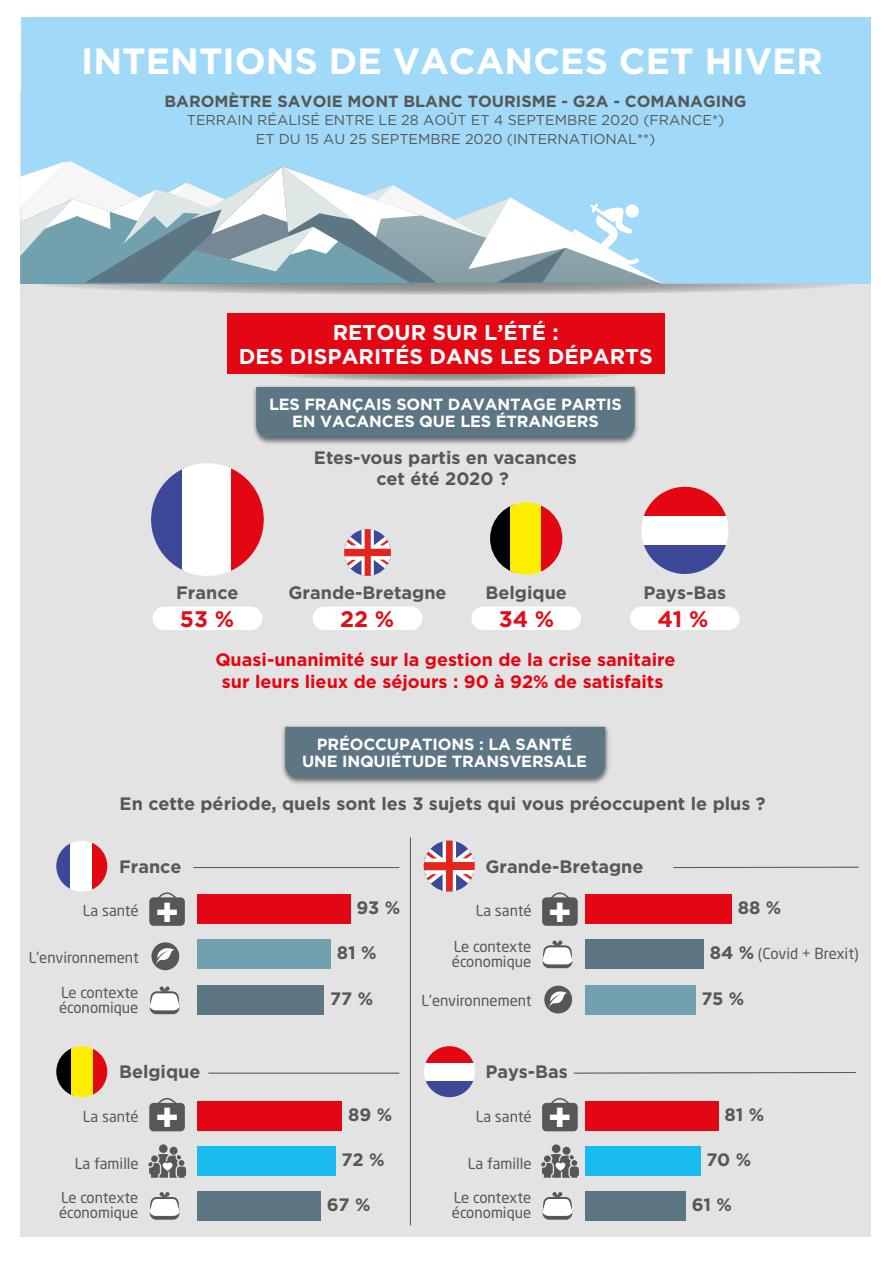
<style>
.page{position:relative;width:893px;height:1263px;background:#fff}
.page>*{position:absolute;margin:0;border:0;box-sizing:border-box;transform-origin:0 0}
.t1{font:700 38.85px "Gotham";color:#fff}
.t2{font:700 36.45px "Gotham";color:#fff}
.t3{font:700 22.5px "Gotham";color:#e20e18}
.t4{font:700 21.45px/24.3px "Gotham";color:#fff;text-align:center}
.t5{font:700 18px/21.6px "Gotham";color:#575756;text-align:center}
.t6{font:700 18px/21.6px "Gotham";color:#e30613;text-align:center}
.t7{font:700 18px "Gotham";color:#585857}
.t8{font:700 16.2px/17.1px "Gotham";letter-spacing:-.01em;color:#fff;text-align:center}
.t9{font:700 16.2px "Gotham";color:#575756}
.t10{font:15px/15px "Neo Sans";color:#575756}
.t11{font:14.25px/18.6px "Gotham";color:#575756;text-align:center}
</style>
<div class="page">
<div style="left:20px;top:92px;width:851px;height:1145px;background:#e3e3e3"></div>
<div style="left:21px;top:17px;width:849px;height:267px;background:#a1daf8"></div>
<div style="left:227px;top:313px;width:437px;height:61px;background:#e30613"></div>
<svg style="left:38px;top:284px;width:806px;height:11px"></svg>
<svg style="left:280px;top:374px;width:340px;height:7px"></svg>
<svg style="left:20px;top:161px;width:644px;height:123px"></svg>
<img style="left:253px;top:386px;width:385px;height:58px">
<div style="left:256px;top:387px;width:379px;height:51px;background:#5d7683"></div>
<img style="left:282px;top:726px;width:327px;height:58px">
<div style="left:285px;top:727px;width:320px;height:51px;background:#5d7683"></div>
<svg style="left:151px;top:469px;width:32px;height:102px;fill:#3d4898"></svg>
<div style="left:183px;top:463px;width:49px;height:113px;background:#fff"></div>
<svg style="left:231px;top:463px;width:33px;height:113px;fill:#e30613"></svg>
<div style="left:153px;top:606px;width:109px;height:24px;background:#fff;border-radius:12px"></div>
<div style="left:313px;top:606px;width:109px;height:24px;background:#fff;border-radius:12px"></div>
<svg style="left:344px;top:529px;width:47px;height:47px"></svg>
<div style="left:471px;top:606px;width:110px;height:24px;background:#fff;border-radius:12px"></div>
<svg style="left:490px;top:505px;width:21px;height:67px"></svg>
<div style="left:511px;top:502px;width:31px;height:73px;background:#ffed00"></div>
<svg style="left:542px;top:506px;width:20px;height:65px"></svg>
<div style="left:630px;top:606px;width:110px;height:24px;background:#fff;border-radius:12px"></div>
<svg style="left:644px;top:545px;width:82px;height:29px;fill:#3d4898"></svg>
<div style="left:641px;top:516px;width:87px;height:29px;background:#fff"></div>
<svg style="left:643px;top:487px;width:83px;height:29px;fill:#e30613"></svg>
<svg style="left:56px;top:843px;width:15px;height:46px"></svg>
<div style="left:71px;top:841px;width:22px;height:51px;background:#fff"></div>
<svg style="left:93px;top:843px;width:14px;height:46px"></svg>
<svg style="left:424px;top:841px;width:51px;height:51px"></svg>
<svg style="left:56px;top:1048px;width:15px;height:47px"></svg>
<div style="left:71px;top:1046px;width:22px;height:51px;background:#ffed00"></div>
<svg style="left:93px;top:1049px;width:14px;height:46px"></svg>
<svg style="left:425px;top:1080px;width:49px;height:17px"></svg>
<div style="left:424px;top:1063px;width:51px;height:17px;background:#fff"></div>
<svg style="left:425px;top:1046px;width:49px;height:17px"></svg>
<div style="left:197px;top:985px;width:127px;height:29px;background:#5d7683"></div>
<div style="left:197px;top:939px;width:133px;height:30px;background:#71a1ae"></div>
<div style="left:197px;top:894px;width:153px;height:30px;background:#e30613"></div>
<svg style="left:151px;top:942px;width:29px;height:28px"></svg>
<svg style="left:149px;top:987px;width:31px;height:27px"></svg>
<div style="left:149px;top:897px;width:36px;height:29px;background:#575756;border-radius:4px"></div>
<svg style="left:156px;top:892px;width:23px;height:6px"></svg>
<div style="left:585px;top:985px;width:110px;height:29px;background:#71a1ae"></div>
<div style="left:585px;top:939px;width:118px;height:30px;background:#5d7683"></div>
<div style="left:585px;top:894px;width:146px;height:30px;background:#e30613"></div>
<svg style="left:544px;top:985px;width:29px;height:28px"></svg>
<svg style="left:542px;top:941px;width:31px;height:27px"></svg>
<div style="left:542px;top:897px;width:36px;height:29px;background:#575756;border-radius:4px"></div>
<svg style="left:549px;top:892px;width:23px;height:6px"></svg>
<div style="left:197px;top:1191px;width:123px;height:30px;background:#5d7683"></div>
<div style="left:197px;top:1146px;width:138px;height:30px;background:#19bbee"></div>
<div style="left:197px;top:1101px;width:145px;height:30px;background:#e30613"></div>
<svg style="left:149px;top:1192px;width:31px;height:28px"></svg>
<div style="left:149px;top:1103px;width:36px;height:28px;background:#575756;border-radius:4px"></div>
<svg style="left:156px;top:1098px;width:23px;height:5px"></svg>
<div style="left:159px;top:1144px;width:9px;height:9px;background:#575756;border-radius:50%"></div>
<div style="left:170px;top:1147px;width:8px;height:8px;background:#575756;border-radius:50%"></div>
<svg style="left:148px;top:1154px;width:38px;height:24px"></svg>
<div style="left:585px;top:1191px;width:100px;height:30px;background:#5d7683"></div>
<div style="left:585px;top:1146px;width:115px;height:30px;background:#19bbee"></div>
<div style="left:585px;top:1101px;width:133px;height:30px;background:#e30613"></div>
<svg style="left:542px;top:1192px;width:31px;height:28px"></svg>
<div style="left:542px;top:1103px;width:36px;height:28px;background:#575756;border-radius:4px"></div>
<svg style="left:549px;top:1098px;width:23px;height:5px"></svg>
<div style="left:552px;top:1144px;width:8px;height:9px;background:#575756;border-radius:50%"></div>
<div style="left:562px;top:1147px;width:8px;height:8px;background:#575756;border-radius:50%"></div>
<svg style="left:541px;top:1154px;width:38px;height:24px"></svg>
<hr style="left:410px;top:837px;width:1px;height:388px;background:#575756">
<hr style="left:193px;top:867px;width:206px;height:1px;background:#575756">
<hr style="left:208px;top:1073px;width:191px;height:1px;background:#575756">
<hr style="left:673px;top:867px;width:186px;height:1px;background:#575756">
<svg style="left:573px;top:1072px;width:283px;height:2px"></svg>
<h2 class="t2" style="left:81px;top:37px;width:743px">INTENTIONS DE VACANCES CET HIVER</h2>
<p class="t9" style="left:165px;top:90px;width:584px">BAROMÈTRE SAVOIE MONT BLANC TOURISME - G2A - COMANAGING</p>
<p class="t11" style="left:187px;top:111px;width:539px">TERRAIN RÉALISÉ ENTRE LE 28 AOÛT ET 4 SEPTEMBRE 2020 (FRANCE*)<br>ET DU 15 AU 25 SEPTEMBRE 2020 (INTERNATIONAL**)</p>
<h3 class="t4" style="left:239px;top:320px;width:415px">RETOUR SUR L’ÉTÉ :<br>DES DISPARITÉS DANS LES DÉPARTS</h3>
<p class="t8" style="left:269px;top:395px;width:354px">LES FRANÇAIS SONT DAVANTAGE PARTIS<br>EN VACANCES QUE LES ÉTRANGERS</p>
<p class="t7" style="left:176px;top:580px;width:64px">France</p>
<h3 class="t3" style="left:180px;top:604px;width:56px">53 %</h3>
<p class="t5" style="left:314px;top:446px;width:264px">Etes-vous partis en vacances cet été 2020 ?</p>
<p class="t7" style="left:288px;top:580px;width:160px">Grande-Bretagne</p>
<h3 class="t3" style="left:340px;top:604px;width:56px">22 %</h3>
<p class="t7" style="left:485px;top:580px;width:83px">Belgique</p>
<h3 class="t3" style="left:499px;top:604px;width:57px">34 %</h3>
<p class="t7" style="left:644px;top:580px;width:84px">Pays-Bas</p>
<h3 class="t3" style="left:657px;top:604px;width:53px">41 %</h3>
<p class="t6" style="left:215px;top:649px;width:462px">Quasi-unanimité sur la gestion de la crise sanitaire sur leurs lieux de séjours : 90 à 92% de satisfaits</p>
<p class="t8" style="left:302px;top:735px;width:287px">PRÉOCCUPATIONS : LA SANTÉ<br>UNE INQUIÉTUDE TRANSVERSALE</p>
<p class="t5" style="left:120px;top:793px;width:648px">En cette période, quels sont les 3 sujets qui vous préoccupent le plus ?</p>
<p class="t7" style="left:119px;top:854px;width:64px">France</p>
<p class="t7" style="left:485px;top:854px;width:160px">Grande-Bretagne</p>
<p class="t5" style="left:356px;top:897px;width:45px">93 %</p>
<p class="t5" style="left:337px;top:942px;width:41px">81 %</p>
<p class="t5" style="left:330px;top:987px;width:45px">77 %</p>
<p class="t10" style="left:83px;top:903px;width:57px">La santé</p>
<h1 class="t1" style="left:155px;top:886px;width:26px">+</h1>
<p class="t5" style="left:738px;top:897px;width:45px">88 %</p>
<p class="t5" style="left:710px;top:942px;width:46px">84 %</p>
<p class="t5" style="left:701px;top:987px;width:44px">75 %</p>
<h1 class="t1" style="left:548px;top:886px;width:26px">+</h1>
<p class="t10" style="left:476px;top:903px;width:57px">La santé</p>
<p class="t10" style="left:452px;top:939px;width:81px">Le contexte économique</p>
<p class="t10" style="left:758px;top:946px;width:102px">(Covid + Brexit)</p>
<p class="t10" style="left:29px;top:950px;width:112px">L’environnement</p>
<p class="t10" style="left:59px;top:985px;width:81px">Le contexte économique</p>
<p class="t10" style="left:422px;top:993px;width:112px">L’environnement</p>
<p class="t7" style="left:119px;top:1060px;width:83px">Belgique</p>
<p class="t7" style="left:485px;top:1060px;width:84px">Pays-Bas</p>
<p class="t10" style="left:83px;top:1108px;width:57px">La santé</p>
<h1 class="t1" style="left:155px;top:1092px;width:26px">+</h1>
<p class="t5" style="left:725px;top:1103px;width:41px">81 %</p>
<p class="t5" style="left:706px;top:1149px;width:46px">70 %</p>
<p class="t5" style="left:692px;top:1194px;width:42px">61 %</p>
<p class="t10" style="left:476px;top:1108px;width:57px">La santé</p>
<h1 class="t1" style="left:548px;top:1092px;width:26px">+</h1>
<p class="t5" style="left:348px;top:1103px;width:46px">89 %</p>
<p class="t5" style="left:342px;top:1149px;width:44px">72 %</p>
<p class="t5" style="left:327px;top:1194px;width:45px">67 %</p>
<p class="t10" style="left:75px;top:1155px;width:65px">La famille</p>
<p class="t10" style="left:59px;top:1190px;width:81px">Le contexte économique</p>
<p class="t10" style="left:468px;top:1155px;width:65px">La famille</p>
<p class="t10" style="left:452px;top:1190px;width:81px">Le contexte économique</p>
</div>
